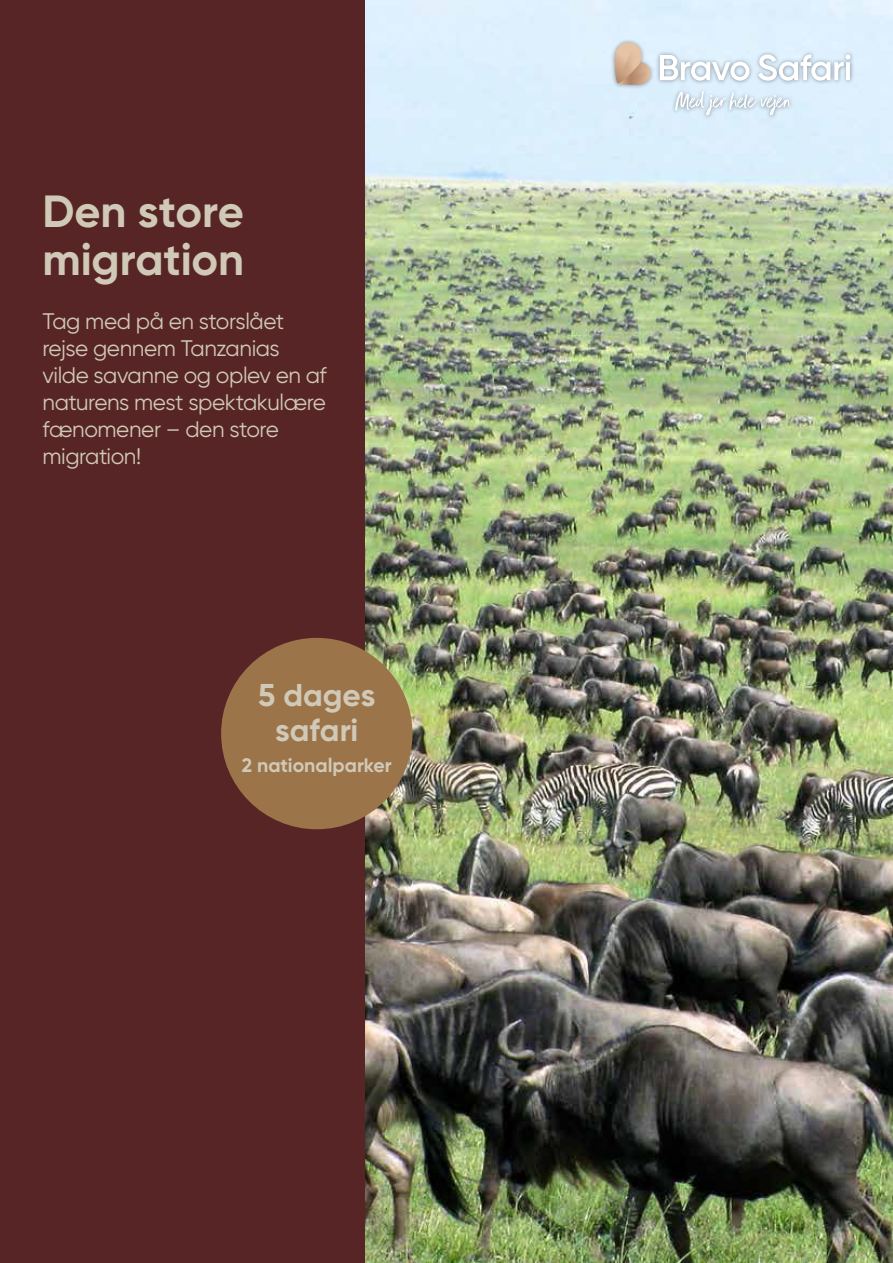
<style>
.page{position:relative;width:893px;height:1263px;background:#fff}
.page>*{position:absolute;margin:0;border:0;box-sizing:border-box;transform-origin:0 0}
.t1{font:700 45px/48px "Gilroy";letter-spacing:-.005em;color:#d0c9b7}
.t2{font:700 31.5px/34.5px "Gilroy";color:#d0c9b7;text-align:center}
.t3{font:22.5px/27px "Gilroy";letter-spacing:-.02em;color:#d0c9b7}
.t4{font:700 19.5px "Gilroy";color:#d0c9b7}
</style>
<div class="page">
<img style="left:364px;top:0;width:529px;height:1263px">
<div style="left:0;top:0;width:364px;height:1263px;background:#572525"></div>
<div style="left:611px;top:38px;width:244px;height:81px;background:#000;opacity:.4"></div>
<svg style="left:660px;top:55px;width:90px;height:26px"></svg>
<svg style="left:758px;top:54px;width:92px;height:27px"></svg>
<svg style="left:615px;top:43px;width:37px;height:43px;background:#d3baa8"></svg>
<svg style="left:675px;top:91px;width:115px;height:24px;background:#d7e6f0"></svg>
<div style="left:221px;top:638px;width:191px;height:191px;background:#9c744a;border-radius:50%"></div>
<h1 class="t1" style="left:43px;top:187px;width:203px">Den store migration</h1>
<p class="t3" style="left:43px;top:308px;width:286px">Tag med på en storslået rejse gennem Tanzanias vilde savanne og oplev en af naturens mest spektakulære fænomener – den store migration!</p>
<h2 class="t2" style="left:258px;top:678px;width:119px">5 dages safari</h2>
<p class="t4" style="left:242px;top:753px;width:151px">2 nationalparker</p>
</div>
